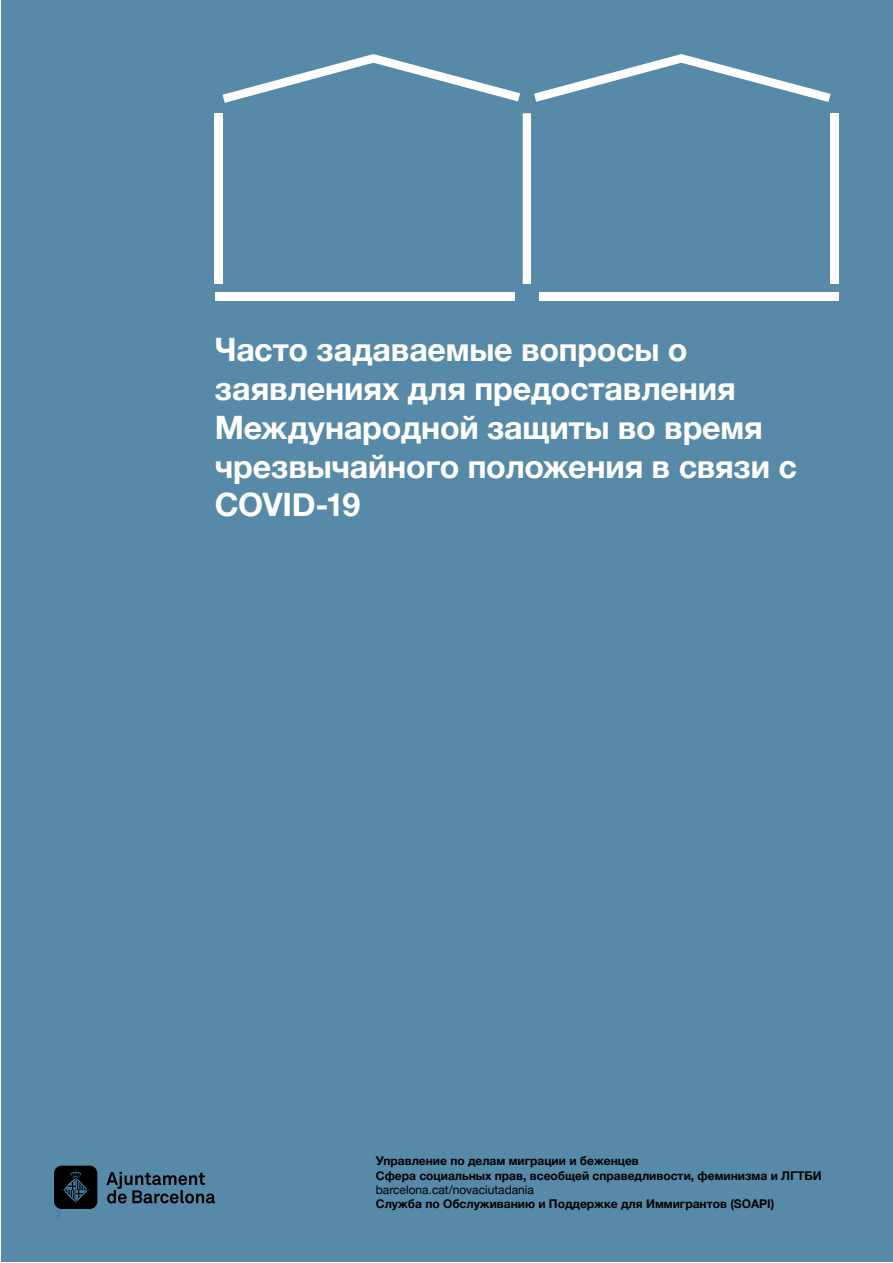
<style>
.page{position:relative;width:893px;height:1263px;background:#fff}
.page>*{position:absolute;margin:0;border:0;box-sizing:border-box;transform-origin:0 0}
.t1{font:700 32.25px/38.7px "Helvetica Neue";letter-spacing:-.005em;color:#fff}
.t2{font:700 12px/14.4px "Helvetica Neue";color:#000}
.t3{font:12px "Helvetica Neue";color:#000}
</style>
<div class="page">
<div style="left:1px;top:1px;width:891px;height:1261px;background:#5789a9"></div>
<div style="left:215px;top:292px;width:299px;height:9px;background:#fff"></div>
<div style="left:539px;top:292px;width:300px;height:9px;background:#fff"></div>
<svg style="left:223px;top:54px;width:297px;height:49px"></svg>
<svg style="left:534px;top:54px;width:297px;height:48px"></svg>
<div style="left:215px;top:113px;width:8px;height:171px;background:#fff"></div>
<div style="left:831px;top:113px;width:8px;height:171px;background:#fff"></div>
<svg style="left:523px;top:113px;width:8px;height:171px"></svg>
<svg style="left:106px;top:1172px;width:109px;height:31px"></svg>
<div style="left:54px;top:1165px;width:43px;height:44px;background:#000;border-radius:8px"></div>
<svg style="left:62px;top:1170px;width:27px;height:33px"></svg>
<h1 class="t1" style="left:215px;top:331px;width:584px">Часто задаваемые вопросы о заявлениях для предоставления<br>Международной защиты во время чрезвычайного положения в связи с<br>COVID-19</h1>
<p class="t2" style="left:376px;top:1154px;width:447px">Управление по делам миграции и беженцев<br>Сфера социальных прав, всеобщей справедливости, феминизма и ЛГТБИ</p>
<p class="t3" style="left:376px;top:1181px;width:160px">barcelona.cat/novaciutadania</p>
<p class="t2" style="left:376px;top:1197px;width:400px">Служба по Обслуживанию и Поддержке для Иммигрантов (SOAPI)</p>
</div>
